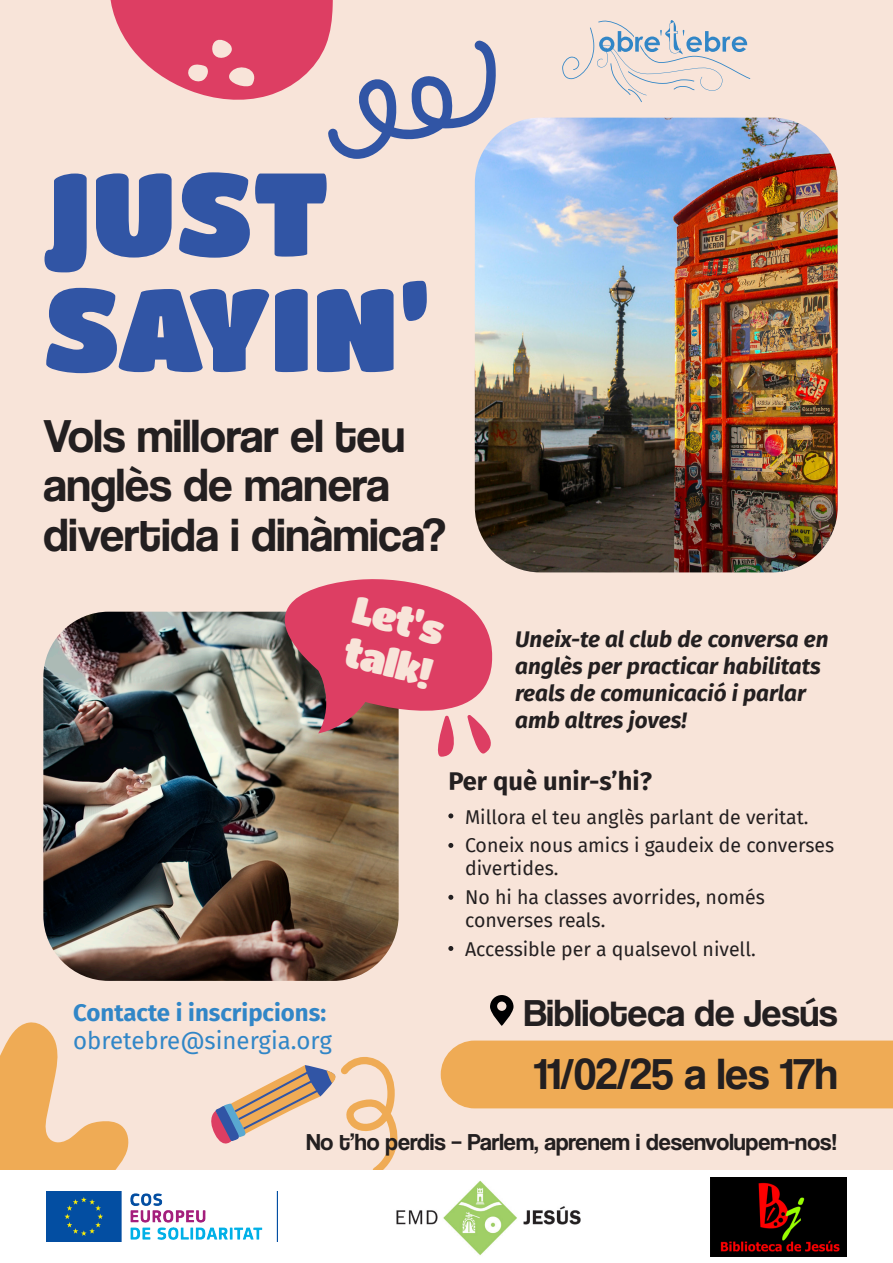
<style>
.page{position:relative;width:893px;height:1263px;background:#f8e4d9}
.page>*{position:absolute;margin:0;border:0;box-sizing:border-box;transform-origin:0 0}
.t1{font:117px/115.5px "Titan One";color:#3155a5}
.t2{font:48px/49.5px "Coolvetica Rg";color:#231f20}
.t3{font:45px "Coolvetica Rg";color:#231f20}
.t4{font:39px "Coolvetica Rg";color:#231f20}
.t5{font:38.55px/43.3px "Titan One";color:#f8e4d9}
.t6{font:700 25.5px "Fira Sans";color:#231f20}
.t7{font:24px "Coolvetica Rg";color:#231f20}
.t8{font:700 24px "Fira Sans";color:#3186c7}
.t9{font:24px "Fira Sans";color:#3186c7}
.t10{font:italic 700 22.5px/27px "Fira Sans";color:#231f20}
.t11{font:19.5px/28.5px "Fira Sans";color:#231f20}
</style>
<div class="page">
<svg style="left:0;top:1022px;width:129px;height:148px;fill:#efab55"></svg>
<svg style="left:110px;top:0;width:386px;height:159px"></svg>
<svg style="left:211px;top:1057px;width:187px;height:113px"></svg>
<div style="left:441px;top:1040px;width:452px;height:68px;background:#efab55"></div>
<svg style="left:448px;top:813px;width:5px;height:5px"></svg>
<svg style="left:448px;top:843px;width:5px;height:5px"></svg>
<svg style="left:448px;top:895px;width:5px;height:5px"></svg>
<svg style="left:448px;top:946px;width:5px;height:5px"></svg>
<svg style="left:562px;top:20px;width:188px;height:82px"></svg>
<div style="left:0;top:1170px;width:893px;height:93px;background:#fff"></div>
<svg style="left:490px;top:995px;width:23px;height:31px"></svg>
<img style="left:43px;top:612px;width:356px;height:369px">
<svg style="left:241px;top:579px;width:252px;height:178px"></svg>
<img style="left:475px;top:118px;width:363px;height:454px">
<img style="left:396px;top:1181px;width:185px;height:74px">
<img style="left:711px;top:1177px;width:136px;height:79px">
<img style="left:46px;top:1192px;width:231px;height:50px">
<h1 class="t1" style="left:43px;top:152px;width:388px">JUST<br>SAYIN’</h1>
<h2 class="t2" style="left:43px;top:411px;width:404px">Vols millorar el teu anglès de manera divertida i dinàmica?</h2>
<p class="t8" style="left:73px;top:992px;width:254px">Contacte i inscripcions:</p>
<p class="t9" style="left:73px;top:1023px;width:260px">obretebre@sinergia.org</p>
<h3 class="t5" style="left:359px;top:587px;width:95px;rotate:14deg">Let's talk!</h3>
<p class="t10" style="left:515px;top:624px;width:315px">Uneix-te al club de conversa en anglès per practicar habilitats reals de comunicació i parlar amb altres joves!</p>
<h3 class="t6" style="left:448px;top:760px;width:205px">Per què unir-s’hi?</h3>
<p class="t11" style="left:465px;top:802px;width:371px">Millora el teu anglès parlant de veritat.<br>Coneix nous amics i gaudeix de converses</p>
<p class="t11" style="left:465px;top:854px;width:301px">divertides.<br>No hi ha classes avorrides, només</p>
<p class="t11" style="left:465px;top:906px;width:292px">converses reals.<br>Accessible per a qualsevol nivell.</p>
<h3 class="t4" style="left:524px;top:990px;width:315px">Biblioteca de Jesús</h3>
<h3 class="t3" style="left:534px;top:1048px;width:305px">11/02/25 a les 17h</h3>
<p class="t7" style="left:306px;top:1128px;width:533px">No t’ho perdis – Parlem, aprenem i desenvolupem-nos!</p>
</div>
